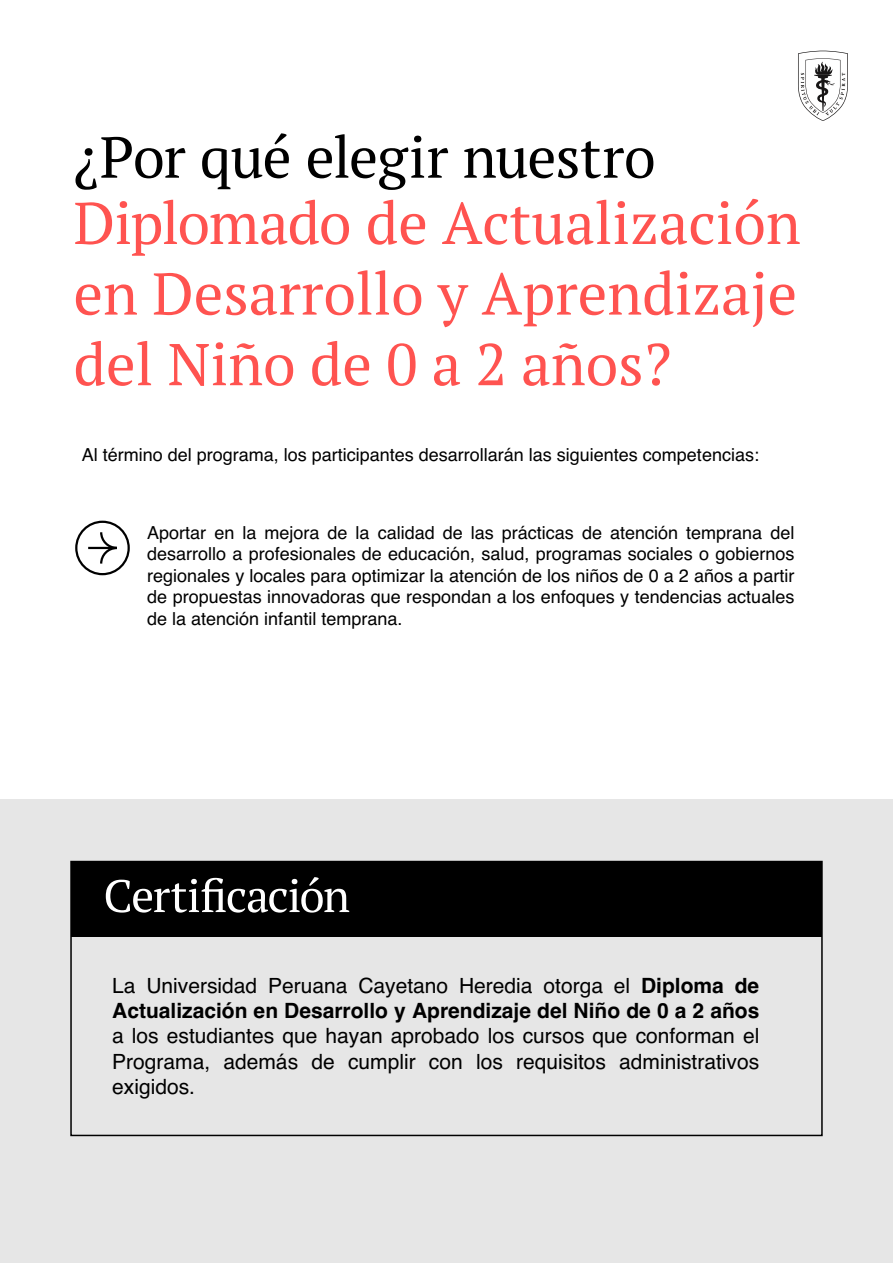
<style>
.page{position:relative;width:893px;height:1263px;background:#fff}
.page>*{position:absolute;margin:0;border:0;box-sizing:border-box;transform-origin:0 0}
.t1{font:58.8px/70.7px "PT Serif";color:#ff5350;text-align:justify}
.t2{font:57.75px "PT Serif";letter-spacing:-.015em;color:#000}
.t3{font:21px/25.2px "Helvetica";color:#000;text-align:justify}
.t4{font:700 21px/25.2px "Helvetica";color:#000}
.t5{font:18px/21.6px "Helvetica";color:#000;text-align:justify}
.s1{font-weight:400}
</style>
<div class="page">
<svg style="left:798px;top:51px;width:50px;height:70px"></svg>
<div style="left:0;top:799px;width:893px;height:464px;background:#e6e6e6"></div>
<div style="left:71px;top:861px;width:751px;height:76px;background:#000"></div>
<div style="left:70px;top:861px;width:753px;height:275px;border:2px solid #000"></div>
<svg style="left:106px;top:877px;width:243px;height:35px"></svg>
<svg style="left:75px;top:521px;width:55px;height:54px"></svg>
<h2 class="t2" style="left:73px;top:120px;width:584px">¿Por qué elegir nuestro</h2>
<h1 class="t1" style="left:73px;top:187px;width:729px">Diplomado de Actualización en Desarrollo y Aprendizaje del Niño de 0 a 2 años?</h1>
<p class="t5" style="left:82px;top:444px;width:679px">Al término del programa, los participantes desarrollarán las siguientes competencias:</p>
<p class="t5" style="left:147px;top:522px;width:649px">Aportar en la mejora de la calidad de las prácticas de atención temprana del desarrollo a profesionales de educación, salud, programas sociales o gobiernos regionales y locales para optimizar la atención de los niños de 0 a 2 años a partir de propuestas innovadoras que respondan a los enfoques y tendencias actuales de la atención infantil temprana.</p>
<p class="t4" style="left:112px;top:973px;width:649px"><span class="s1">La Universidad Peruana Cayetano Heredia otorga el</span> Diploma de<br>Actualización en Desarrollo y Aprendizaje del Niño de 0 a 2 años</p>
<p class="t3" style="left:112px;top:1024px;width:649px">a los estudiantes que hayan aprobado los cursos que conforman el Programa, además de cumplir con los requisitos administrativos exigidos.</p>
</div>
